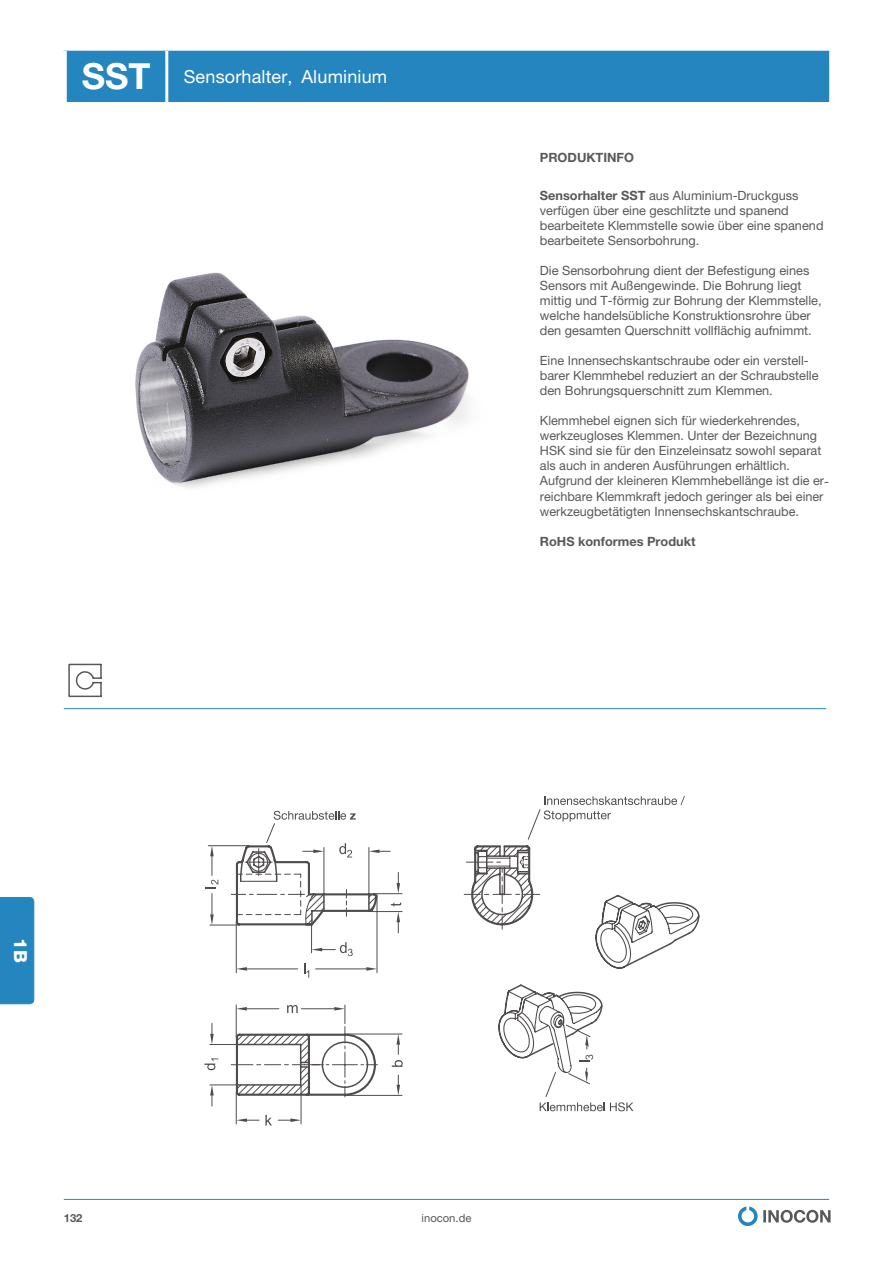
<style>
.page{position:relative;width:893px;height:1263px;background:#fff}
.page>*{position:absolute;margin:0;border:0;box-sizing:border-box;transform-origin:0 0}
.t1{font:18px "Helvetica Neue LT Pro";letter-spacing:.01em;color:#fff}
.t2{font:800 18px "Helvetica Neue LT Pro";color:#fff}
.t3{font:12.75px/15px "Helvetica Neue LT Pro";color:#57585a}
.t4{font:700 12.75px "Helvetica Neue LT Pro";color:#57585a}
.t5{font:11.25px "Helvetica Neue LT Pro";color:#57585a}
.t6{font:700 11.25px "Helvetica Neue LT Pro";color:#57585a}
.s1{font-weight:700;font-size:36px}
.s2{font-weight:700}
</style>
<div class="page">
<svg style="left:738px;top:1206px;width:93px;height:20px"></svg>
<hr style="left:64px;top:1199px;width:765px;height:1px;background:#2586bf">
<div style="left:0;top:897px;width:34px;height:107px;background:#2586bf"></div>
<div style="left:67px;top:51px;width:762px;height:51px;background:#2586bf"></div>
<hr style="left:165px;top:51px;width:3px;height:51px;background:#fff">
<hr style="left:64px;top:708px;width:762px;height:1px;background:#2586bf">
<img style="left:135px;top:272px;width:334px;height:216px">
<svg style="left:392px;top:1060px;width:11px;height:7px"></svg>
<svg style="left:397px;top:1035px;width:3px;height:19px"></svg>
<hr style="left:345px;top:1034px;width:57px;height:1px;background:#231f20">
<hr style="left:345px;top:1095px;width:57px;height:1px;background:#231f20">
<svg style="left:397px;top:1075px;width:3px;height:20px"></svg>
<hr style="left:236px;top:922px;width:1px;height:51px;background:#231f20">
<hr style="left:377px;top:894px;width:1px;height:79px;background:#231f20">
<hr style="left:247px;top:968px;width:51px;height:1px;background:#231f20">
<hr style="left:316px;top:968px;width:50px;height:1px;background:#231f20">
<svg style="left:236px;top:967px;width:11px;height:4px"></svg>
<svg style="left:366px;top:967px;width:11px;height:4px"></svg>
<svg style="left:304px;top:963px;width:5px;height:15px"></svg>
<hr style="left:236px;top:1092px;width:1px;height:32px;background:#231f20">
<hr style="left:301px;top:1085px;width:1px;height:39px;background:#231f20">
<svg style="left:236px;top:1118px;width:23px;height:4px"></svg>
<svg style="left:278px;top:1118px;width:23px;height:4px"></svg>
<svg style="left:265px;top:1115px;width:7px;height:10px"></svg>
<svg style="left:204px;top:1005px;width:171px;height:101px"></svg>
<svg style="left:205px;top:843px;width:197px;height:113px"></svg>
<svg style="left:472px;top:846px;width:228px;height:239px"></svg>
<svg style="left:540px;top:1102px;width:93px;height:9px"></svg>
<svg style="left:544px;top:796px;width:141px;height:26px"></svg>
<svg style="left:274px;top:811px;width:82px;height:9px"></svg>
<svg style="left:68px;top:663px;width:34px;height:35px"></svg>
<h1 class="t1" style="left:82px;top:66px;width:307px"><span class="s1">SST</span> Sensorhalter, Aluminium</h1>
<p class="t4" style="left:540px;top:150px;width:96px">PRODUKTINFO</p>
<p class="t3" style="left:540px;top:188px;width:285px"><span class="s2">Sensorhalter SST</span> aus Aluminium-Druckguss verfügen über eine geschlitzte und spanend bearbeitete Klemmstelle sowie über eine spanend bearbeitete Sensorbohrung.</p>
<p class="t3" style="left:540px;top:263px;width:283px">Die Sensorbohrung dient der Befestigung eines Sensors mit Außengewinde. Die Bohrung liegt mittig und T-förmig zur Bohrung der Klemmstelle, welche handelsübliche Konstruktionsrohre über den gesamten Querschnitt vollflächig aufnimmt.</p>
<p class="t3" style="left:540px;top:353px;width:280px">Eine Innensechskantschraube oder ein verstell&shy;barer Klemmhebel reduziert an der Schraubstelle den Bohrungsquerschnitt zum Klemmen.</p>
<p class="t3" style="left:540px;top:413px;width:291px">Klemmhebel eignen sich für wiederkehrendes, werkzeugloses Klemmen. Unter der Bezeichnung HSK sind sie für den Einzeleinsatz sowohl separat als auch in anderen Ausführungen erhältlich.<br>Aufgrund der kleineren Klemmhebellänge ist die er&shy;reichbare Klemmkraft jedoch geringer als bei einer werkzeugbetätigten Innensechskantschraube.</p>
<p class="t4" style="left:540px;top:533px;width:157px">RoHS konformes Produkt</p>
<h1 class="t2" style="left:31px;top:938px;width:26px;rotate:90deg">1B</h1>
<p class="t6" style="left:64px;top:1211px;width:20px">132</p>
<p class="t5" style="left:422px;top:1211px;width:51px">inocon.de</p>
</div>
